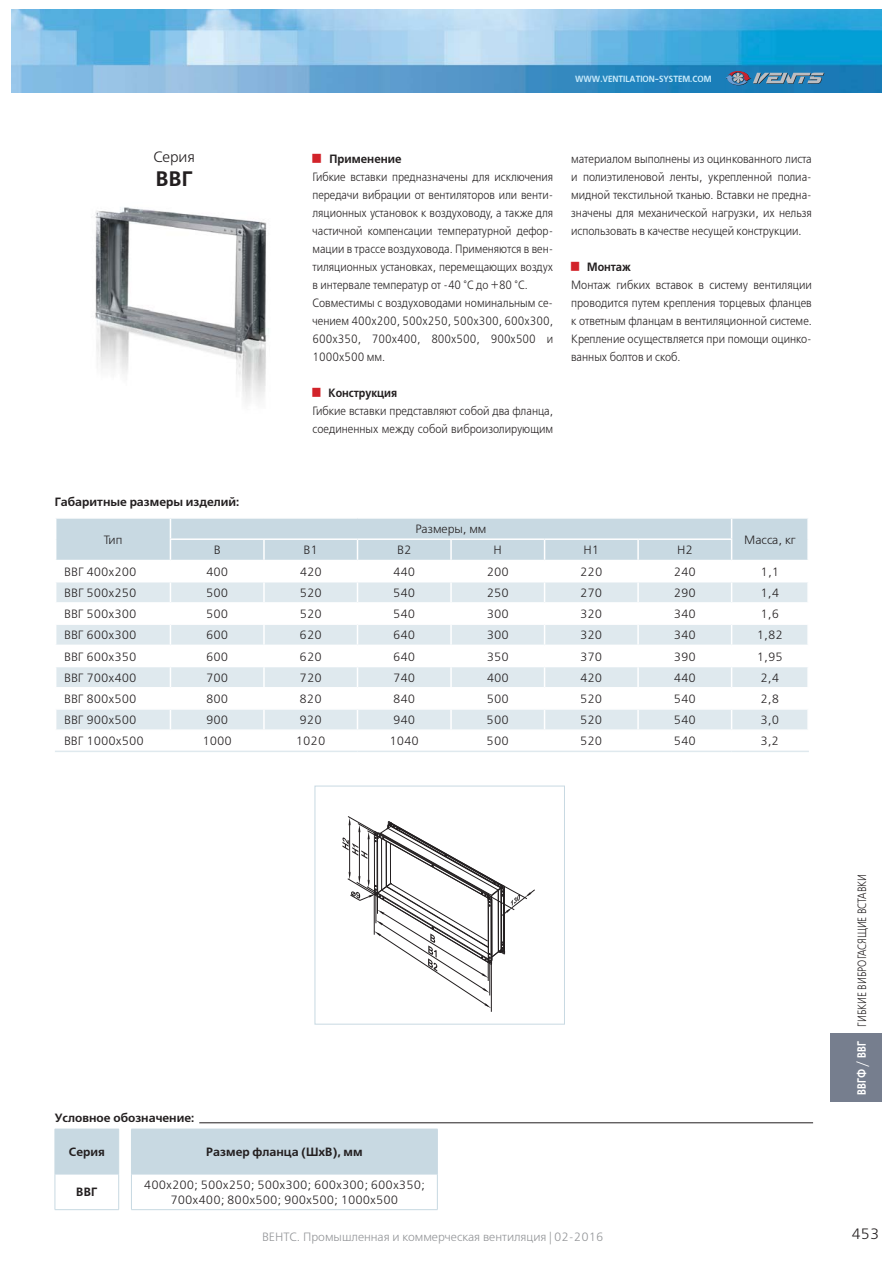
<style>
.page{position:relative;width:893px;height:1263px;background:#fff}
.page>*{position:absolute;margin:0;border:0;box-sizing:border-box;transform-origin:0 0}
.t1{font:700 21px "Free Set C";color:#231f20}
.t2{font:15px "Free Set C";color:#231f20}
.t3{font:12px/18px "Free Set C";color:#231f20;text-align:justify;scale:.9 1}
.t4{font:12px/18px "Free Set C";color:#231f20;scale:.89 1}
.t5{font:12px/14.4px "Free Set C";color:#231f20;text-align:center}
.t6{font:700 12px "Free Set C";color:#231f20}
.t7{font:12px "Free Set C";color:#939598}
.t8{font:12px "Free Set C";color:#231f20;scale:.8 1}
.t9{font:700 12px "Free Set C";color:#231f20;scale:.9 1}
.t10{font:700 12px "Free Set C";color:#231f20;scale:.95 1}
.t11{font:700 9px "Free Set C";color:#c7eafb;scale:.9 1}
.s1{font-weight:700;color:#fff}
</style>
<div class="page">
<img style="left:11px;top:9px;width:870px;height:83px">
<svg style="left:725px;top:71px;width:99px;height:14px"></svg>
<div style="left:830px;top:1034px;width:51px;height:68px;background:#767e8e"></div>
<hr style="left:491px;top:964px;width:1px;height:48px;background:#221e1f">
<svg style="left:342px;top:816px;width:193px;height:192px"></svg>
<div style="left:315px;top:786px;width:250px;height:238px;border:1px solid #c8d9e2"></div>
<hr style="left:199px;top:1122px;width:614px;height:1px;background:#231f20">
<div style="left:56px;top:1130px;width:381px;height:44px;background:#c8d9e2"></div>
<hr style="left:437px;top:1129px;width:1px;height:45px;background:#c8d9e2">
<hr style="left:55px;top:1174px;width:1px;height:35px;background:#c8d9e2">
<hr style="left:131px;top:1174px;width:1px;height:35px;background:#c8d9e2">
<hr style="left:437px;top:1174px;width:1px;height:35px;background:#c8d9e2">
<hr style="left:55px;top:1209px;width:64px;height:1px;background:#c8d9e2">
<hr style="left:131px;top:1209px;width:306px;height:1px;background:#c8d9e2">
<hr style="left:55px;top:1129px;width:64px;height:1px;background:#c8d9e2">
<hr style="left:55px;top:1129px;width:1px;height:45px;background:#c8d9e2">
<hr style="left:131px;top:1129px;width:306px;height:1px;background:#c8d9e2">
<hr style="left:131px;top:1129px;width:1px;height:45px;background:#c8d9e2">
<hr style="left:55px;top:1174px;width:64px;height:1px;background:#c8d9e2">
<hr style="left:131px;top:1174px;width:306px;height:1px;background:#c8d9e2">
<hr style="left:118px;top:1129px;width:1px;height:45px;background:#c8d9e2">
<hr style="left:118px;top:1174px;width:1px;height:35px;background:#c8d9e2">
<svg style="left:55px;top:518px;width:753px;height:233px"></svg>
<hr style="left:807px;top:731px;width:2px;height:20px;background:#fff">
<hr style="left:55px;top:751px;width:302px;height:1px;background:#dfe9ee">
<hr style="left:357px;top:751px;width:375px;height:1px;background:#dfe9ee">
<hr style="left:732px;top:751px;width:77px;height:1px;background:#dfe9ee">
<img style="left:95px;top:207px;width:174px;height:195px">
<p class="t2" style="left:153px;top:148px;width:43px">Серия</p>
<h1 class="t1" style="left:156px;top:172px;width:38px">ВВГ</h1>
<p class="t6" style="left:55px;top:498px;width:186px">Габаритные размеры изделий:</p>
<p class="t11" style="left:575px;top:75px;width:153px">WWW.VENTILATION-SYSTEM.COM</p>
<p class="t10" style="left:330px;top:154px;width:77px">Применение</p>
<p class="t4" style="left:312px;top:168px;width:272px">Гибкие вставки предназначены для исключения передачи вибрации от вентиляторов или венти&shy;ляционных установок к воздуховоду, а также для частичной компенсации температурной дефор&shy;мации в трассе воздуховода. Применяются в вен&shy;тиляционных установках, перемещающих воздух в интервале температур от -40 °С до +80 °С.<br>Совместимы с воздуховодами номинальным се&shy;чением 400х200, 500х250, 500х300, 600х300, 600х350, 700х400, 800х500, 900х500 и 1000х500 мм.</p>
<p class="t9" style="left:329px;top:388px;width:78px">Конструкция</p>
<p class="t3" style="left:312px;top:402px;width:269px">Гибкие вставки представляют собой два фланца, соединенных между собой виброизолирующим</p>
<p class="t3" style="left:571px;top:150px;width:269px">материалом выполнены из оцинкованного листа и полиэтиленовой ленты, укрепленной полиа&shy;мидной текстильной тканью. Вставки не предна&shy;значены для механической нагрузки, их нельзя использовать в качестве несущей конструкции.</p>
<p class="t9" style="left:587px;top:262px;width:50px">Монтаж</p>
<p class="t3" style="left:571px;top:276px;width:269px">Монтаж гибких вставок в систему вентиляции проводится путем крепления торцевых фланцев к ответным фланцам в вентиляционной системе.<br>Крепление осуществляется при помощи оцинко&shy;ванных болтов и скоб.</p>
<p class="t5" style="left:104px;top:533px;width:20px">Тип</p>
<p class="t5" style="left:416px;top:522px;width:72px">Размеры, мм</p>
<p class="t5" style="left:214px;top:543px;width:8px">B</p>
<p class="t5" style="left:304px;top:543px;width:16px">B1</p>
<p class="t5" style="left:397px;top:543px;width:16px">B2</p>
<p class="t5" style="left:494px;top:543px;width:10px">H</p>
<p class="t5" style="left:583px;top:543px;width:17px">H1</p>
<p class="t5" style="left:677px;top:543px;width:17px">H2</p>
<p class="t5" style="left:744px;top:533px;width:53px">Масса, кг</p>
<p class="t5" style="left:64px;top:565px;width:74px">ВВГ 400х200</p>
<p class="t5" style="left:206px;top:565px;width:24px">400</p>
<p class="t5" style="left:300px;top:565px;width:24px">420</p>
<p class="t5" style="left:393px;top:565px;width:24px">440</p>
<p class="t5" style="left:487px;top:565px;width:24px">200</p>
<p class="t5" style="left:580px;top:565px;width:24px">220</p>
<p class="t5" style="left:674px;top:565px;width:24px">240</p>
<p class="t5" style="left:760px;top:565px;width:20px">1,1</p>
<p class="t5" style="left:64px;top:586px;width:74px">ВВГ 500х250</p>
<p class="t5" style="left:206px;top:586px;width:24px">500</p>
<p class="t5" style="left:300px;top:586px;width:24px">520</p>
<p class="t5" style="left:393px;top:586px;width:24px">540</p>
<p class="t5" style="left:487px;top:586px;width:24px">250</p>
<p class="t5" style="left:580px;top:586px;width:24px">270</p>
<p class="t5" style="left:674px;top:586px;width:24px">290</p>
<p class="t5" style="left:760px;top:586px;width:20px">1,4</p>
<p class="t5" style="left:64px;top:607px;width:74px">ВВГ 500х300</p>
<p class="t5" style="left:206px;top:607px;width:24px">500</p>
<p class="t5" style="left:300px;top:607px;width:24px">520</p>
<p class="t5" style="left:393px;top:607px;width:24px">540</p>
<p class="t5" style="left:487px;top:607px;width:24px">300</p>
<p class="t5" style="left:580px;top:607px;width:24px">320</p>
<p class="t5" style="left:674px;top:607px;width:24px">340</p>
<p class="t5" style="left:760px;top:607px;width:20px">1,6</p>
<p class="t5" style="left:64px;top:628px;width:74px">ВВГ 600х300</p>
<p class="t5" style="left:206px;top:628px;width:24px">600</p>
<p class="t5" style="left:300px;top:628px;width:24px">620</p>
<p class="t5" style="left:393px;top:628px;width:24px">640</p>
<p class="t5" style="left:487px;top:628px;width:24px">300</p>
<p class="t5" style="left:580px;top:628px;width:24px">320</p>
<p class="t5" style="left:674px;top:628px;width:24px">340</p>
<p class="t5" style="left:757px;top:628px;width:27px">1,82</p>
<p class="t5" style="left:64px;top:649px;width:74px">ВВГ 600х350</p>
<p class="t5" style="left:206px;top:649px;width:24px">600</p>
<p class="t5" style="left:300px;top:649px;width:24px">620</p>
<p class="t5" style="left:393px;top:649px;width:24px">640</p>
<p class="t5" style="left:487px;top:649px;width:24px">350</p>
<p class="t5" style="left:580px;top:649px;width:24px">370</p>
<p class="t5" style="left:674px;top:649px;width:24px">390</p>
<p class="t5" style="left:757px;top:649px;width:27px">1,95</p>
<p class="t5" style="left:64px;top:671px;width:74px">ВВГ 700х400</p>
<p class="t5" style="left:206px;top:671px;width:24px">700</p>
<p class="t5" style="left:300px;top:671px;width:24px">720</p>
<p class="t5" style="left:393px;top:671px;width:24px">740</p>
<p class="t5" style="left:487px;top:671px;width:24px">400</p>
<p class="t5" style="left:580px;top:671px;width:24px">420</p>
<p class="t5" style="left:674px;top:671px;width:24px">440</p>
<p class="t5" style="left:760px;top:671px;width:20px">2,4</p>
<p class="t5" style="left:64px;top:692px;width:74px">ВВГ 800х500</p>
<p class="t5" style="left:206px;top:692px;width:24px">800</p>
<p class="t5" style="left:300px;top:692px;width:24px">820</p>
<p class="t5" style="left:393px;top:692px;width:24px">840</p>
<p class="t5" style="left:487px;top:692px;width:24px">500</p>
<p class="t5" style="left:580px;top:692px;width:24px">520</p>
<p class="t5" style="left:674px;top:692px;width:24px">540</p>
<p class="t5" style="left:760px;top:692px;width:20px">2,8</p>
<p class="t5" style="left:64px;top:713px;width:74px">ВВГ 900х500</p>
<p class="t5" style="left:206px;top:713px;width:24px">900</p>
<p class="t5" style="left:300px;top:713px;width:24px">920</p>
<p class="t5" style="left:393px;top:713px;width:24px">940</p>
<p class="t5" style="left:487px;top:713px;width:24px">500</p>
<p class="t5" style="left:580px;top:713px;width:24px">520</p>
<p class="t5" style="left:674px;top:713px;width:24px">540</p>
<p class="t5" style="left:760px;top:713px;width:20px">3,0</p>
<p class="t5" style="left:64px;top:734px;width:81px">ВВГ 1000х500</p>
<p class="t5" style="left:202px;top:734px;width:31px">1000</p>
<p class="t5" style="left:296px;top:734px;width:31px">1020</p>
<p class="t5" style="left:389px;top:734px;width:31px">1040</p>
<p class="t5" style="left:487px;top:734px;width:24px">500</p>
<p class="t5" style="left:580px;top:734px;width:24px">520</p>
<p class="t5" style="left:674px;top:734px;width:24px">540</p>
<p class="t5" style="left:760px;top:734px;width:20px">3,2</p>
<p class="t6" style="left:55px;top:1114px;width:141px">Условное обозначение:</p>
<p class="t6" style="left:69px;top:1148px;width:38px">Серия</p>
<p class="t6" style="left:206px;top:1148px;width:158px">Размер фланца (ШхВ), мм</p>
<p class="t6" style="left:76px;top:1188px;width:23px">ВВГ</p>
<p class="t5" style="left:144px;top:1178px;width:282px">400х200; 500х250; 500х300; 600х300; 600х350;<br>700х400; 800х500; 900х500; 1000х500</p>
<p class="t7" style="left:262px;top:1230px;width:343px">ВЕНТС. Промышленная и коммерческая вентиляция | 02-2016</p>
<p class="t8" style="left:855px;top:1095px;width:278px;rotate:-90deg"><span class="s1">ВВГФ / ВВГ</span> ГИБКИЕ ВИБРОГАСЯЩИЕ ВСТАВКИ</p>
<p class="t2" style="left:851px;top:1225px;width:29px">453</p>
</div>
